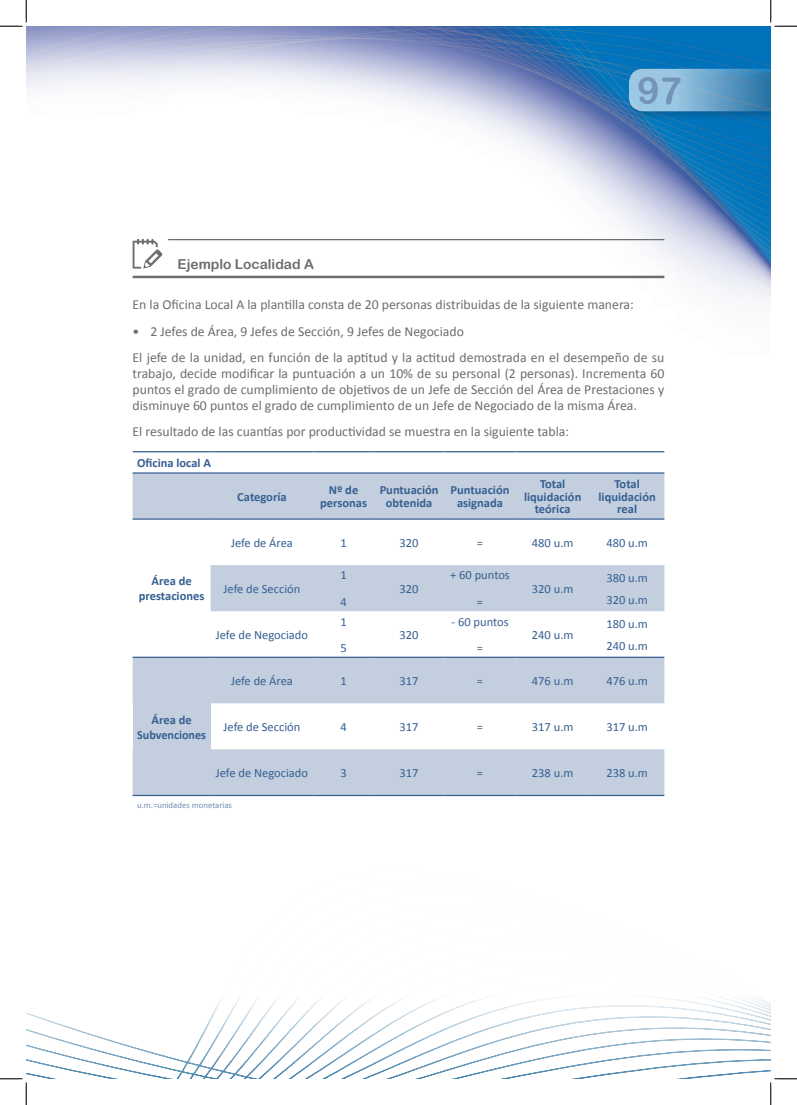
<style>
.page{position:relative;width:797px;height:1105px;background:#fff}
.page>*{position:absolute;margin:0;border:0;box-sizing:border-box;transform-origin:0 0}
.t1{font:37.5px "Arial Rounded MT Bold";color:#7592b9}
.t2{font:13.75px/15.9px "Calibri";color:#6c6d70;text-align:justify}
.SUBtitulo_EJEMPLO{font:13.75px "Arial Rounded MT Bold";color:#6c6d70}
.List_Paragraph_wrd_2{font:12.5px "Calibri";color:#365f91}
.Normal_wrd_4{font:12.5px "Calibri";color:#365f91}
.No_Spacing_wrd_1{font:700 12.5px "Calibri";color:#365f91}
.Normal_wrd_4-2{font:700 12.5px "Calibri";color:#365f91}
.Footnote_text{font:8.75px "Calibri";color:#728fb2}
</style>
<div class="page">
<img style="left:26px;top:26px;width:744px;height:275px">
<svg style="left:127px;top:565px;width:643px;height:514px"></svg>
<div style="left:625px;top:65px;width:145px;height:57px;background:#231f20;opacity:.4"></div>
<svg style="left:629px;top:69px;width:141px;height:42px"></svg>
<hr style="left:168px;top:239px;width:496px;height:1px;background:#6c6d70">
<hr style="left:133px;top:276px;width:531px;height:2px;background:#6c6d70">
<svg style="left:133px;top:239px;width:29px;height:30px"></svg>
<svg style="left:133px;top:474px;width:531px;height:321px;fill:#c3cfde"></svg>
<div style="left:133px;top:703px;width:78px;height:46px;background:#c3cfde"></div>
<hr style="left:133px;top:451px;width:78px;height:1px;background:#365f91">
<hr style="left:211px;top:451px;width:102px;height:1px;background:#365f91">
<hr style="left:313px;top:451px;width:60px;height:1px;background:#365f91">
<hr style="left:373px;top:451px;width:71px;height:1px;background:#365f91">
<hr style="left:444px;top:451px;width:71px;height:1px;background:#365f91">
<hr style="left:515px;top:451px;width:75px;height:1px;background:#365f91">
<hr style="left:590px;top:451px;width:74px;height:1px;background:#365f91">
<hr style="left:133px;top:472px;width:78px;height:2px;background:#365f91">
<hr style="left:211px;top:472px;width:102px;height:2px;background:#365f91">
<hr style="left:313px;top:472px;width:60px;height:2px;background:#365f91">
<hr style="left:373px;top:472px;width:71px;height:2px;background:#365f91">
<hr style="left:444px;top:472px;width:71px;height:2px;background:#365f91">
<hr style="left:515px;top:472px;width:75px;height:2px;background:#365f91">
<hr style="left:590px;top:472px;width:74px;height:2px;background:#365f91">
<hr style="left:133px;top:518px;width:78px;height:2px;background:#365f91">
<hr style="left:211px;top:518px;width:102px;height:2px;background:#365f91">
<hr style="left:313px;top:518px;width:60px;height:2px;background:#365f91">
<hr style="left:373px;top:518px;width:71px;height:2px;background:#365f91">
<hr style="left:444px;top:518px;width:71px;height:2px;background:#365f91">
<hr style="left:515px;top:518px;width:75px;height:2px;background:#365f91">
<hr style="left:590px;top:518px;width:74px;height:2px;background:#365f91">
<hr style="left:133px;top:657px;width:78px;height:1px;background:#365f91">
<hr style="left:211px;top:657px;width:102px;height:1px;background:#365f91">
<hr style="left:313px;top:657px;width:60px;height:1px;background:#365f91">
<hr style="left:373px;top:657px;width:71px;height:1px;background:#365f91">
<hr style="left:444px;top:657px;width:71px;height:1px;background:#365f91">
<hr style="left:515px;top:657px;width:75px;height:1px;background:#365f91">
<hr style="left:590px;top:657px;width:74px;height:1px;background:#365f91">
<hr style="left:133px;top:795px;width:78px;height:1px;background:#365f91">
<hr style="left:211px;top:795px;width:102px;height:1px;background:#365f91">
<hr style="left:313px;top:795px;width:60px;height:1px;background:#365f91">
<hr style="left:373px;top:795px;width:71px;height:1px;background:#365f91">
<hr style="left:444px;top:795px;width:71px;height:1px;background:#365f91">
<hr style="left:515px;top:795px;width:75px;height:1px;background:#365f91">
<hr style="left:590px;top:795px;width:74px;height:1px;background:#365f91">
<svg style="left:0;top:0;width:27px;height:27px"></svg>
<svg style="left:0;top:1012px;width:127px;height:93px"></svg>
<svg style="left:770px;top:0;width:27px;height:27px"></svg>
<svg style="left:294px;top:1016px;width:503px;height:89px"></svg>
<h1 class="t1" style="left:637px;top:68px;width:46px">97</h1>
<p class="SUBtitulo_EJEMPLO" style="left:178px;top:256px;width:138px">Ejemplo Localidad A</p>
<p class="t2" style="left:133px;top:297px;width:502px">En la Oficina Local A la plantilla consta de 20 personas distribuidas de la siguiente manera:</p>
<p class="t2" style="left:133px;top:323px;width:333px">• 2 Jefes de Área, 9 Jefes de Sección, 9 Jefes de Negociado</p>
<p class="t2" style="left:133px;top:350px;width:533px">El jefe de la unidad, en función de la aptitud y la actitud demostrada en el desempeño de su trabajo, decide modificar la puntuación a un 10% de su personal (2 personas). Incrementa 60 puntos el grado de cumplimiento de objetivos de un Jefe de Sección del Área de Prestaciones y disminuye 60 puntos el grado de cumplimiento de un Jefe de Negociado de la misma Área.</p>
<p class="t2" style="left:133px;top:424px;width:438px">El resultado de las cuantías por productividad se muestra en la siguiente tabla:</p>
<p class="Normal_wrd_4-2" style="left:137px;top:455px;width:75px">Oficina local A</p>
<p class="Normal_wrd_4-2" style="left:237px;top:489px;width:51px">Categoría</p>
<p class="No_Spacing_wrd_1" style="left:540px;top:476px;width:27px">Total</p>
<p class="No_Spacing_wrd_1" style="left:524px;top:489px;width:59px">liquidación</p>
<p class="No_Spacing_wrd_1" style="left:534px;top:501px;width:38px">teórica</p>
<p class="No_Spacing_wrd_1" style="left:614px;top:476px;width:27px">Total</p>
<p class="No_Spacing_wrd_1" style="left:598px;top:489px;width:59px">liquidación</p>
<p class="No_Spacing_wrd_1" style="left:617px;top:501px;width:21px">real</p>
<p class="No_Spacing_wrd_1" style="left:379px;top:482px;width:60px">Puntuación</p>
<p class="No_Spacing_wrd_1" style="left:386px;top:495px;width:48px">obtenida</p>
<p class="No_Spacing_wrd_1" style="left:450px;top:482px;width:60px">Puntuación</p>
<p class="No_Spacing_wrd_1" style="left:457px;top:495px;width:47px">asignada</p>
<p class="No_Spacing_wrd_1" style="left:329px;top:482px;width:31px">Nº de</p>
<p class="No_Spacing_wrd_1" style="left:320px;top:495px;width:48px">personas</p>
<p class="Normal_wrd_4-2" style="left:151px;top:573px;width:42px">Área de</p>
<p class="Normal_wrd_4-2" style="left:139px;top:588px;width:67px">prestaciones</p>
<p class="Normal_wrd_4" style="left:231px;top:535px;width:63px">Jefe de Área</p>
<p class="Normal_wrd_4" style="left:340px;top:535px;width:8px">1</p>
<p class="Normal_wrd_4" style="left:399px;top:535px;width:21px">320</p>
<p class="Normal_wrd_4" style="left:477px;top:535px;width:8px">=</p>
<p class="List_Paragraph_wrd_2" style="left:532px;top:535px;width:43px">480 u.m</p>
<p class="List_Paragraph_wrd_2" style="left:606px;top:535px;width:43px">480 u.m</p>
<p class="List_Paragraph_wrd_2" style="left:223px;top:581px;width:78px">Jefe de Sección</p>
<p class="Normal_wrd_4" style="left:216px;top:627px;width:94px">Jefe de Negociado</p>
<p class="Normal_wrd_4" style="left:340px;top:567px;width:8px">1</p>
<p class="Normal_wrd_4" style="left:340px;top:594px;width:8px">4</p>
<p class="Normal_wrd_4" style="left:340px;top:613px;width:8px">1</p>
<p class="Normal_wrd_4" style="left:340px;top:640px;width:8px">5</p>
<p class="Normal_wrd_4" style="left:399px;top:581px;width:21px">320</p>
<p class="Normal_wrd_4" style="left:399px;top:627px;width:21px">320</p>
<p class="Normal_wrd_4" style="left:450px;top:567px;width:61px">+ 60 puntos</p>
<p class="Normal_wrd_4" style="left:477px;top:594px;width:8px">=</p>
<p class="Normal_wrd_4" style="left:451px;top:613px;width:59px">- 60 puntos</p>
<p class="Normal_wrd_4" style="left:477px;top:640px;width:8px">=</p>
<p class="List_Paragraph_wrd_2" style="left:532px;top:581px;width:43px">320 u.m</p>
<p class="List_Paragraph_wrd_2" style="left:532px;top:627px;width:43px">240 u.m</p>
<p class="List_Paragraph_wrd_2" style="left:606px;top:570px;width:43px">380 u.m</p>
<p class="List_Paragraph_wrd_2" style="left:606px;top:592px;width:43px">320 u.m</p>
<p class="List_Paragraph_wrd_2" style="left:606px;top:616px;width:43px">180 u.m</p>
<p class="List_Paragraph_wrd_2" style="left:606px;top:638px;width:43px">240 u.m</p>
<p class="Normal_wrd_4" style="left:231px;top:673px;width:63px">Jefe de Área</p>
<p class="Normal_wrd_4" style="left:340px;top:673px;width:8px">1</p>
<p class="Normal_wrd_4" style="left:399px;top:673px;width:21px">317</p>
<p class="Normal_wrd_4" style="left:477px;top:673px;width:8px">=</p>
<p class="List_Paragraph_wrd_2" style="left:532px;top:673px;width:43px">476 u.m</p>
<p class="List_Paragraph_wrd_2" style="left:606px;top:673px;width:43px">476 u.m</p>
<p class="Normal_wrd_4-2" style="left:151px;top:711px;width:42px">Área de</p>
<p class="Normal_wrd_4-2" style="left:137px;top:726px;width:70px">Subvenciones</p>
<p class="List_Paragraph_wrd_2" style="left:223px;top:719px;width:78px">Jefe de Sección</p>
<p class="Normal_wrd_4" style="left:340px;top:719px;width:8px">4</p>
<p class="Normal_wrd_4" style="left:399px;top:719px;width:21px">317</p>
<p class="Normal_wrd_4" style="left:477px;top:719px;width:8px">=</p>
<p class="List_Paragraph_wrd_2" style="left:532px;top:719px;width:43px">317 u.m</p>
<p class="List_Paragraph_wrd_2" style="left:606px;top:719px;width:43px">317 u.m</p>
<p class="Normal_wrd_4" style="left:216px;top:765px;width:94px">Jefe de Negociado</p>
<p class="Normal_wrd_4" style="left:340px;top:765px;width:8px">3</p>
<p class="Normal_wrd_4" style="left:399px;top:765px;width:21px">317</p>
<p class="Normal_wrd_4" style="left:477px;top:765px;width:8px">=</p>
<p class="List_Paragraph_wrd_2" style="left:532px;top:765px;width:43px">238 u.m</p>
<p class="List_Paragraph_wrd_2" style="left:606px;top:765px;width:43px">238 u.m</p>
<p class="Footnote_text" style="left:137px;top:799px;width:96px">u.m.=unidades monetarias</p>
</div>
